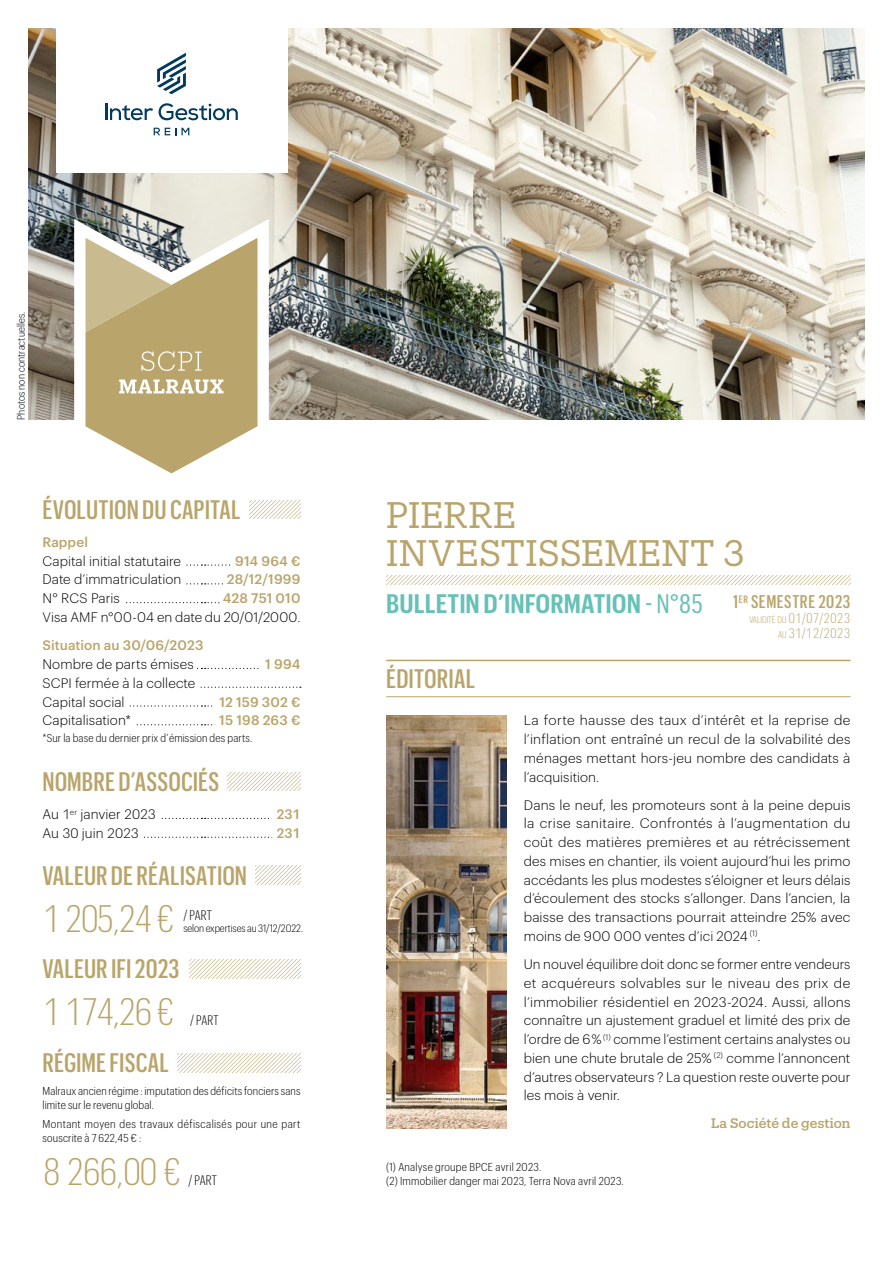
<style>
.page{position:relative;width:893px;height:1263px;background:#fff}
.page>*{position:absolute;margin:0;border:0;box-sizing:border-box;transform-origin:0 0}
.t1{font:300 37.5px "Graphik Cond";letter-spacing:-.08em;color:#b9a56b}
.t2{font:36.15px/37.5px "Produkt";letter-spacing:.01em;color:#b9a56b}
.t3{font:500 26.25px "Graphik X Cond";letter-spacing:.005em;color:#b9a56b}
.t4{font:600 26.25px "Graphik Cond";color:#67c1b7}
.t5{font:500 18px "Graphik X Cond";letter-spacing:.03em;color:#b9a56b}
.t6{font:300 13.5px/18.8px "Graphik";letter-spacing:.005em;color:#000;text-align:justify}
.t7{font:500 13.5px "Graphik";letter-spacing:.01em;color:#b9a56b}
.t8{font:500 13.5px "Produkt";letter-spacing:.005em;color:#b9a56b}
.t9{font:300 13.5px "Graphik Cond";letter-spacing:.01em;color:#000}
.t10{font:300 13.5px "Graphik Cond";color:#b9a56b}
.t11{font:300 11.25px/14.1px "Graphik Compact";letter-spacing:.015em;color:#000}
.t12{font:300 10.5px "Graphik Compact";letter-spacing:.005em;color:#000}
.t13{font:300 9.45px "Graphik Cond";color:#b9a56b}
.s1{font-weight:400}
.s2{font-size:13.5px}
.s3{font-size:9.45px}
</style>
<div class="page">
<svg style="left:386px;top:575px;width:464px;height:10px"></svg>
<svg style="left:249px;top:500px;width:51px;height:19px"></svg>
<svg style="left:228px;top:772px;width:72px;height:19px"></svg>
<svg style="left:256px;top:866px;width:44px;height:18px"></svg>
<svg style="left:178px;top:1053px;width:122px;height:19px"></svg>
<svg style="left:186px;top:564px;width:44px;height:2px"></svg>
<svg style="left:186px;top:583px;width:37px;height:1px"></svg>
<svg style="left:126px;top:602px;width:94px;height:1px"></svg>
<svg style="left:197px;top:668px;width:64px;height:1px"></svg>
<svg style="left:200px;top:687px;width:101px;height:1px"></svg>
<svg style="left:129px;top:705px;width:84px;height:1px"></svg>
<svg style="left:136px;top:724px;width:79px;height:1px"></svg>
<svg style="left:161px;top:818px;width:109px;height:1px"></svg>
<svg style="left:143px;top:837px;width:129px;height:1px"></svg>
<hr style="left:386px;top:696px;width:464px;height:1px;background:#b9a56b">
<hr style="left:386px;top:660px;width:464px;height:1px;background:#b9a56b">
<svg style="left:189px;top:960px;width:111px;height:18px"></svg>
<img style="left:386px;top:716px;width:121px;height:412px">
<img style="left:28px;top:28px;width:837px;height:392px">
<svg style="left:74px;top:219px;width:195px;height:255px"></svg>
<svg style="left:86px;top:238px;width:171px;height:235px"></svg>
<div style="left:56px;top:0;width:231px;height:172px;background:#fff"></div>
<hr style="left:105px;top:104px;width:3px;height:16px;background:#003a5d">
<svg style="left:110px;top:105px;width:43px;height:15px"></svg>
<svg style="left:159px;top:103px;width:79px;height:17px"></svg>
<svg style="left:154px;top:128px;width:35px;height:7px"></svg>
<svg style="left:157px;top:53px;width:29px;height:41px"></svg>
<p class="t12" style="left:14px;top:420px;width:110px;rotate:-90deg">Photos non contractuelles.</p>
<h3 class="t3" style="left:43px;top:491px;width:200px">ÉVOLUTION DU CAPITAL</h3>
<p class="t7" style="left:43px;top:532px;width:47px">Rappel</p>
<p class="t6" style="left:43px;top:550px;width:140px">Capital initial statutaire</p>
<p class="t7" style="left:235px;top:550px;width:67px">914 964 €</p>
<p class="t6" style="left:43px;top:569px;width:140px">Date d’immatriculation</p>
<p class="t7" style="left:227px;top:569px;width:75px">28/12/1999</p>
<p class="t6" style="left:43px;top:588px;width:79px">N° RCS Paris</p>
<p class="t7" style="left:223px;top:588px;width:79px">428 751 010</p>
<p class="t6" style="left:43px;top:607px;width:259px">Visa AMF n°00-04 en date du 20/01/2000.</p>
<p class="t7" style="left:43px;top:635px;width:162px">Situation au 30/06/2023</p>
<p class="t6" style="left:43px;top:654px;width:153px">Nombre de parts émises</p>
<p class="t7" style="left:265px;top:654px;width:37px">1 994</p>
<p class="t6" style="left:43px;top:672px;width:154px">SCPI fermée à la collecte<br>Capital social</p>
<p class="t7" style="left:219px;top:691px;width:83px">12 159 302 €</p>
<p class="t6" style="left:43px;top:710px;width:90px">Capitalisation*</p>
<p class="t7" style="left:219px;top:710px;width:83px">15 198 263 €</p>
<p class="t11" style="left:43px;top:730px;width:211px">*Sur la base du dernier prix d’émission des parts.</p>
<h3 class="t3" style="left:43px;top:763px;width:178px">NOMBRE D’ASSOCIÉS</h3>
<p class="t6" style="left:43px;top:804px;width:115px">Au 1<sup>er</sup> janvier 2023</p>
<p class="t7" style="left:277px;top:804px;width:25px">231</p>
<p class="t6" style="left:43px;top:822px;width:98px">Au 30 juin 2023</p>
<p class="t7" style="left:277px;top:823px;width:25px">231</p>
<h3 class="t3" style="left:43px;top:857px;width:206px">VALEUR DE RÉALISATION</h3>
<h1 class="t1" style="left:43px;top:893px;width:134px">1 205,24 €</h1>
<p class="t9" style="left:183px;top:906px;width:30px">/ PART</p>
<p class="t12" style="left:183px;top:920px;width:121px">selon expertises au 31/12/2022.</p>
<h3 class="t3" style="left:43px;top:951px;width:138px">VALEUR IFI 2023</h3>
<h1 class="t1" style="left:43px;top:987px;width:134px">1 174,26 €</h1>
<h3 class="t3" style="left:43px;top:1044px;width:128px">RÉGIME FISCAL</h3>
<p class="t9" style="left:190px;top:1011px;width:30px">/ PART</p>
<p class="t11" style="left:43px;top:1083px;width:259px">Malraux ancien régime : imputation des déficits fonciers sans limite sur le revenu global.</p>
<p class="t11" style="left:43px;top:1116px;width:259px">Montant moyen des travaux défiscalisés pour une part souscrite à 7 622,45 € :</p>
<h1 class="t1" style="left:43px;top:1146px;width:141px">8 266,00 €</h1>
<p class="t9" style="left:189px;top:1171px;width:30px">/ PART</p>
<h2 class="t2" style="left:386px;top:495px;width:360px">PIERRE<br>INVESTISSEMENT 3</h2>
<h3 class="t4" style="left:386px;top:584px;width:318px">BULLETIN D’INFORMATION <span class="s1">- N°85</span></h3>
<h3 class="t3" style="left:386px;top:660px;width:90px">ÉDITORIAL</h3>
<h3 class="t5" style="left:733px;top:589px;width:119px">1<sup>ER</sup> SEMESTRE 2023</h3>
<p class="t13" style="left:749px;top:613px;width:103px">VALIDITÉ DU <span class="s2">01/07/2023</span></p>
<p class="t10" style="left:778px;top:624px;width:74px"><span class="s3">AU</span> 31/12/2023</p>
<p class="t6" style="left:524px;top:710px;width:328px">La forte hausse des taux d’intérêt et la reprise de l’inflation ont entraîné un recul de la solvabilité des ménages mettant hors-jeu nombre des candidats à l’acquisition.</p>
<p class="t6" style="left:524px;top:794px;width:328px">Dans le neuf, les promoteurs sont à la peine depuis la crise sanitaire. Confrontés à l’augmentation du coût des matières premières et au rétrécissement des mises en chantier, ils voient aujourd’hui les primo accédants les plus modestes s’éloigner et leurs délais d’écoulement des stocks s’allonger. Dans l’ancien, la baisse des transactions pourrait atteindre 25% avec moins de 900 000 ventes d’ici 2024 <sup>(1)</sup>.</p>
<p class="t6" style="left:524px;top:954px;width:328px">Un nouvel équilibre doit donc se former entre vendeurs et acquéreurs solvables sur le niveau des prix de l’immobilier résidentiel en 2023-2024. Aussi, allons connaître un ajustement graduel et limité des prix de l’ordre de 6 % <sup>(1)</sup> comme l’estiment certains analystes ou bien une chute brutale de 25% <sup>(2)</sup> comme l’annoncent d’autres observateurs ? La question reste ouverte pour les mois à venir.</p>
<p class="t8" style="left:711px;top:1114px;width:141px">La Société de gestion</p>
<p class="t11" style="left:386px;top:1159px;width:239px">(1) Analyse groupe BPCE avril 2023.<br>(2) Immobilier danger mai 2023, Terra Nova avril 2023.</p>
</div>
